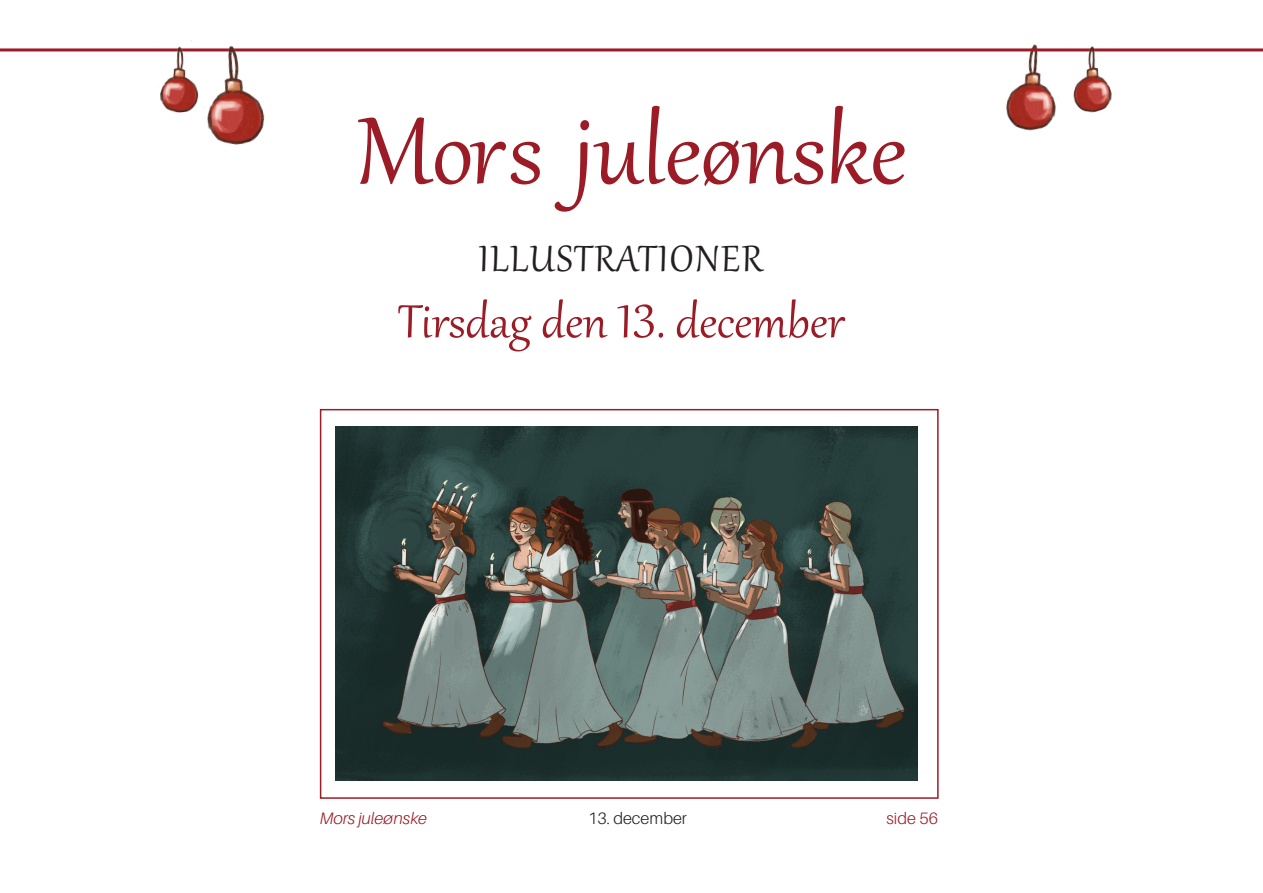
<style>
.page{position:relative;width:1263px;height:893px;background:#fff}
.page>*{position:absolute;margin:0;border:0;box-sizing:border-box;transform-origin:0 0}
.t1{font:116.4px "Gabriola";color:#9b1c26}
.t2{font:57px "Gabriola";color:#9b1c26}
.t3{font:45px "Gabriola";letter-spacing:.04em;color:#231f20}
.t4{font:italic 300 16.5px "Aileron";color:#9b1c26}
.t5{font:300 16.5px "Aileron";color:#231f20}
.t6{font:300 16.5px "Aileron";color:#9b1c26}
</style>
<div class="page">
<div style="left:320px;top:409px;width:619px;height:390px;border:2px solid #9b1c26"></div>
<img style="left:985px;top:44px;width:74px;height:87px">
<hr style="left:0;top:48px;width:1263px;height:3px;background:#9b1c26">
<img style="left:1059px;top:46px;width:87px;height:67px">
<img style="left:207px;top:46px;width:81px;height:99px">
<img style="left:125px;top:40px;width:87px;height:84px">
<img style="left:336px;top:426px;width:581px;height:354px">
<p class="t1" style="left:357px;top:75px;width:551px">Mors juleønske</p>
<p class="t3" style="left:479px;top:229px;width:286px">ILLUSTRATIONER</p>
<p class="t2" style="left:398px;top:284px;width:448px">Tirsdag den 13. december</p>
<p class="t4" style="left:320px;top:809px;width:109px">Mors juleønske</p>
<p class="t5" style="left:588px;top:809px;width:100px">13. december</p>
<p class="t6" style="left:886px;top:809px;width:53px">side 56</p>
</div>
